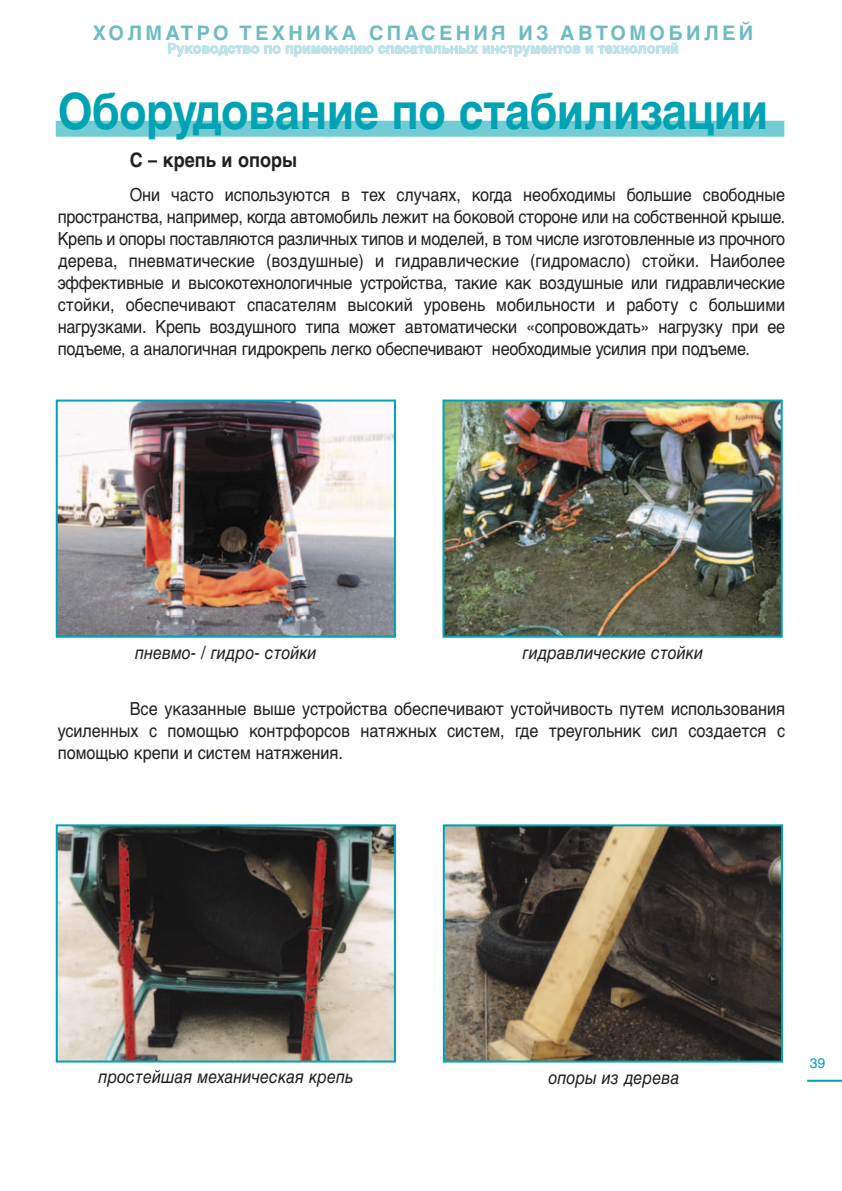
<style>
.page{position:relative;width:842px;height:1191px;background:#fff}
.page>*{position:absolute;margin:0;border:0;box-sizing:border-box;transform-origin:0 0}
.t1{font:700 50px "Helvetica Cyr";letter-spacing:-.01em;color:#00a3b4;scale:.9 1}
.t2{font:700 20px "Helvetica Cyr";letter-spacing:.165em;color:#6ebcbf}
.t3{font:700 20px "Helvetica Cyr";color:#231f20;scale:.9 1}
.t4{font:18px/22px "Helvetica Cyr Upright";letter-spacing:-.015em;color:#231f20;text-align:justify;scale:.9 1}
.t5{font:18px "Helvetica Cyr Inclined";color:#231f20;scale:.9 1}
.t6{font:700 14px "Helvetica Cyr";color:#bae3e7}
.t7{font:14px "Helvetica Cyr Upright";color:#00a3b4}
</style>
<div class="page">
<hr style="left:807px;top:1079px;width:34px;height:2px;background:#00a3b4">
<div style="left:56px;top:121px;width:728px;height:16px;background:#73ccd3"></div>
<img style="left:59px;top:402px;width:334px;height:232px">
<div style="left:56px;top:399px;width:340px;height:238px;border:2px solid #00a3b4"></div>
<img style="left:445px;top:402px;width:335px;height:232px">
<div style="left:442px;top:399px;width:341px;height:238px;border:2px solid #00a3b4"></div>
<img style="left:59px;top:827px;width:334px;height:232px">
<div style="left:56px;top:824px;width:340px;height:238px;border:2px solid #00a3b4"></div>
<img style="left:446px;top:827px;width:334px;height:232px">
<div style="left:443px;top:824px;width:340px;height:238px;border:2px solid #00a3b4"></div>
<p class="t2" style="left:93px;top:25px;width:662px">XOЛМАТРО ТЕХНИКА СПАСЕНИЯ ИЗ АВТОМОБИЛЕЙ</p>
<p class="t6" style="left:167px;top:43px;width:513px">Руководство по применению спасательных инструментов и технологий</p>
<h1 class="t1" style="left:58px;top:92px;width:791px">Оборудование по стабилизации</h1>
<p class="t3" style="left:130px;top:152px;width:187px">С – крепь и опоры</p>
<p class="t4" style="left:58px;top:185px;width:810px;text-indent:72px">Они часто используются в тех случаях, когда необходимы большие свободные пространства, например, когда автомобиль лежит на боковой стороне или на собственной крыше.<br>Крепь и опоры поставляются различных типов и моделей, в том числе изготовленные из прочного дерева, пневматические (воздушные) и гидравлические (гидромасло) стойки. Наиболее эффективные и высокотехнологичные устройства, такие как воздушные или гидравлические стойки, обеспечивают спасателям высокий уровень мобильности и работу с большими нагрузками. Крепь воздушного типа может автоматически «сопровождать» нагрузку при ее подъеме, а аналогичная гидрокрепь легко обеспечивают необходимые усилия при подъеме.</p>
<p class="t5" style="left:135px;top:645px;width:203px">пневмо- / гидро- стойки</p>
<p class="t5" style="left:523px;top:645px;width:202px">гидравлические стойки</p>
<p class="t4" style="left:58px;top:698px;width:810px;text-indent:72px">Все указанные выше устройства обеспечивают устойчивость путем использования усиленных с помощью контрфорсов натяжных систем, где треугольник сил создается с помощью крепи и систем натяжения.</p>
<p class="t5" style="left:98px;top:1069px;width:285px">простейшая механическая крепь</p>
<p class="t5" style="left:548px;top:1070px;width:147px">опоры из дерева</p>
<p class="t7" style="left:810px;top:1057px;width:17px">39</p>
</div>
